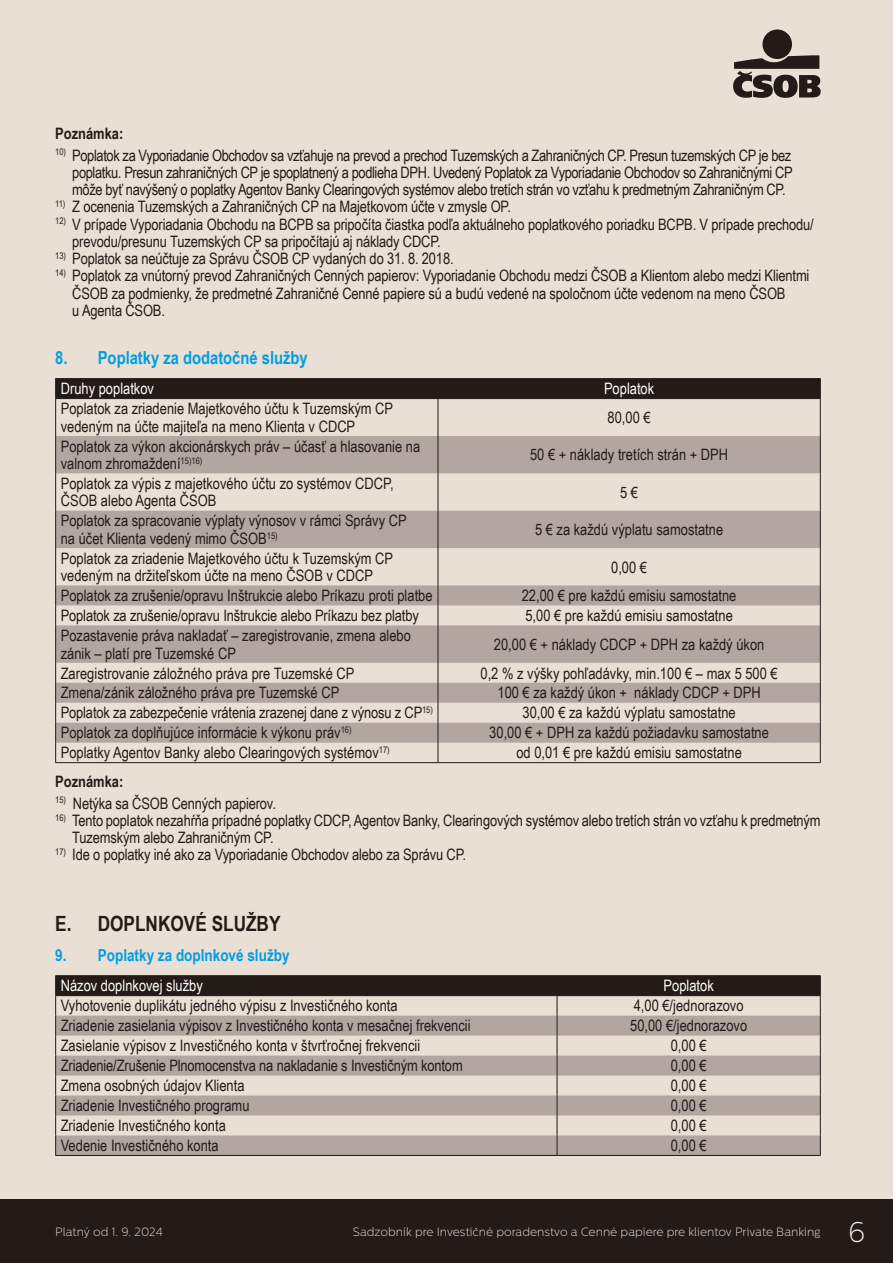
<style>
.page{position:relative;width:893px;height:1263px;background:#e9dfd5}
.page>*{position:absolute;margin:0;border:0;box-sizing:border-box;transform-origin:0 0}
.t1{font:200 28.5px "Centrale Sans";color:#f4efea}
.t2{font:700 21px "Arial Narrow";color:#241a17}
.t3{font:700 18px "Arial Narrow";color:#009ee1}
.t4{font:700 16.5px "Arial Narrow";color:#009ee1}
.t5{font:15.75px/17.1px "Arial Narrow";color:#241a17}
.t6{font:15.75px "Arial Narrow";color:#fff}
.t7{font:700 15.75px "Arial Narrow";color:#241a17}
.t8{font:200 12px "Centrale Sans";color:#e9dfd5}
</style>
<div class="page">
<div style="left:0;top:1199px;width:893px;height:64px;background:#241a17"></div>
<div style="left:762px;top:30px;width:30px;height:29px;background:#241a17;border-radius:50%"></div>
<svg style="left:733px;top:55px;width:88px;height:43px"></svg>
<svg style="left:56px;top:436px;width:764px;height:112px;fill:#b3a6a0"></svg>
<svg style="left:56px;top:585px;width:764px;height:158px;fill:#b3a6a0"></svg>
<hr style="left:55px;top:762px;width:383px;height:1px;background:#241a17">
<hr style="left:438px;top:762px;width:383px;height:1px;background:#241a17">
<hr style="left:55px;top:378px;width:383px;height:1px;background:#241a17">
<hr style="left:438px;top:378px;width:383px;height:1px;background:#241a17">
<div style="left:55px;top:379px;width:766px;height:19px;background:#241a17"></div>
<hr style="left:55px;top:398px;width:383px;height:1px;background:#241a17">
<hr style="left:438px;top:398px;width:383px;height:1px;background:#241a17">
<hr style="left:55px;top:399px;width:1px;height:37px;background:#241a17">
<hr style="left:438px;top:399px;width:1px;height:37px;background:#241a17">
<hr style="left:820px;top:399px;width:1px;height:37px;background:#241a17">
<hr style="left:55px;top:436px;width:1px;height:37px;background:#241a17">
<hr style="left:438px;top:436px;width:1px;height:37px;background:#241a17">
<hr style="left:820px;top:436px;width:1px;height:37px;background:#241a17">
<hr style="left:55px;top:473px;width:1px;height:38px;background:#241a17">
<hr style="left:438px;top:473px;width:1px;height:38px;background:#241a17">
<hr style="left:820px;top:473px;width:1px;height:38px;background:#241a17">
<hr style="left:55px;top:511px;width:1px;height:37px;background:#241a17">
<hr style="left:438px;top:511px;width:1px;height:37px;background:#241a17">
<hr style="left:820px;top:511px;width:1px;height:37px;background:#241a17">
<hr style="left:55px;top:548px;width:1px;height:37px;background:#241a17">
<hr style="left:438px;top:548px;width:1px;height:37px;background:#241a17">
<hr style="left:820px;top:548px;width:1px;height:37px;background:#241a17">
<svg style="left:55px;top:585px;width:1px;height:40px"></svg>
<svg style="left:438px;top:585px;width:1px;height:40px"></svg>
<svg style="left:820px;top:585px;width:1px;height:40px"></svg>
<hr style="left:55px;top:625px;width:1px;height:38px;background:#241a17">
<hr style="left:438px;top:625px;width:1px;height:38px;background:#241a17">
<hr style="left:820px;top:625px;width:1px;height:38px;background:#241a17">
<svg style="left:55px;top:663px;width:1px;height:99px"></svg>
<svg style="left:438px;top:663px;width:1px;height:99px"></svg>
<svg style="left:820px;top:663px;width:1px;height:99px"></svg>
<hr style="left:55px;top:1155px;width:502px;height:1px;background:#241a17">
<hr style="left:557px;top:1155px;width:264px;height:1px;background:#241a17">
<hr style="left:55px;top:975px;width:502px;height:1px;background:#241a17">
<hr style="left:557px;top:975px;width:264px;height:1px;background:#241a17">
<svg style="left:55px;top:976px;width:766px;height:179px"></svg>
<p class="t7" style="left:55px;top:121px;width:70px">Poznámka:</p>
<p class="t5" style="left:72px;top:146px;width:722px;text-align:justify;text-indent:-17px"><sup>10)</sup> Poplatok za Vyporiadanie Obchodov sa vzťahuje na prevod a prechod Tuzemských a Zahraničných CP. Presun tuzemských CP je bez poplatku. Presun zahraničných CP je spoplatnený a podlieha DPH. Uvedený Poplatok za Vyporiadanie Obchodov so Zahraničnými CP môže byť navýšený o poplatky Agentov Banky Clearingových systémov alebo tretích strán vo vzťahu k predmetným Zahraničným CP.</p>
<p class="t5" style="left:55px;top:197px;width:457px"><sup>11)</sup> Z ocenenia Tuzemských a Zahraničných CP na Majetkovom účte v zmysle OP.</p>
<p class="t5" style="left:72px;top:215px;width:743px;text-indent:-17px"><sup>12)</sup> V prípade Vyporiadania Obchodu na BCPB sa pripočíta čiastka podľa aktuálneho poplatkového poriadku BCPB. V prípade prechodu/ prevodu/presunu Tuzemských CP sa pripočítajú aj náklady CDCP.</p>
<p class="t5" style="left:55px;top:249px;width:400px"><sup>13)</sup> Poplatok sa neúčtuje za Správu ČSOB CP vydaných do 31. 8. 2018.</p>
<p class="t5" style="left:72px;top:267px;width:739px;text-indent:-17px"><sup>14)</sup> Poplatok za vnútorný prevod Zahraničných Cenných papierov: Vyporiadanie Obchodu medzi ČSOB a Klientom alebo medzi Klientmi<br>ČSOB za podmienky, že predmetné Zahraničné Cenné papiere sú a budú vedené na spoločnom účte vedenom na meno ČSOB<br>u Agenta ČSOB.</p>
<p class="t3" style="left:55px;top:344px;width:254px">8. Poplatky za dodatočné služby</p>
<p class="t6" style="left:61px;top:377px;width:95px">Druhy poplatkov</p>
<p class="t6" style="left:604px;top:377px;width:52px">Poplatok</p>
<p class="t5" style="left:61px;top:399px;width:334px">Poplatok za zriadenie Majetkového účtu k Tuzemským CP vedeným na účte majiteľa na meno Klienta v CDCP</p>
<p class="t5" style="left:608px;top:408px;width:45px">80,00 €</p>
<p class="t5" style="left:61px;top:437px;width:361px">Poplatok za výkon akcionárskych práv – účasť a hlasovanie na valnom zhromaždení<sup>15)16)</sup></p>
<p class="t5" style="left:530px;top:446px;width:200px">50 € + náklady tretích strán + DPH</p>
<p class="t5" style="left:61px;top:474px;width:334px">Poplatok za výpis z majetkového účtu zo systémov CDCP,<br>ČSOB alebo Agenta ČSOB</p>
<p class="t5" style="left:620px;top:483px;width:19px">5 €</p>
<p class="t5" style="left:61px;top:512px;width:347px">Poplatok za spracovanie výplaty výnosov v rámci Správy CP na účet Klienta vedený mimo ČSOB<sup>15)</sup></p>
<p class="t5" style="left:535px;top:520px;width:190px">5 € za každú výplatu samostatne</p>
<p class="t5" style="left:61px;top:549px;width:334px">Poplatok za zriadenie Majetkového účtu k Tuzemským CP vedeným na držiteľskom účte na meno ČSOB v CDCP</p>
<p class="t5" style="left:611px;top:558px;width:37px">0,00 €</p>
<p class="t5" style="left:61px;top:586px;width:373px">Poplatok za zrušenie/opravu Inštrukcie alebo Príkazu proti platbe</p>
<p class="t5" style="left:522px;top:586px;width:216px">22,00 € pre každú emisiu samostatne</p>
<p class="t5" style="left:61px;top:606px;width:360px">Poplatok za zrušenie/opravu Inštrukcie alebo Príkazu bez platby</p>
<p class="t5" style="left:525px;top:606px;width:209px">5,00 € pre každú emisiu samostatne</p>
<p class="t5" style="left:61px;top:626px;width:352px">Pozastavenie práva nakladať – zaregistrovanie, zmena alebo zánik – platí pre Tuzemské CP</p>
<p class="t5" style="left:494px;top:635px;width:272px">20,00 € + náklady CDCP + DPH za každý úkon</p>
<p class="t5" style="left:61px;top:664px;width:295px">Zaregistrovanie záložného práva pre Tuzemské CP</p>
<p class="t5" style="left:480px;top:664px;width:299px">0,2 % z výšky pohľadávky, min.100 € – max 5 500 €</p>
<p class="t5" style="left:61px;top:684px;width:280px">Zmena/zánik záložného práva pre Tuzemské CP</p>
<p class="t5" style="left:497px;top:684px;width:265px">100 € za každý úkon + náklady CDCP + DPH</p>
<p class="t5" style="left:61px;top:704px;width:374px">Poplatok za zabezpečenie vrátenia zrazenej dane z výnosu z CP<sup>15)</sup></p>
<p class="t5" style="left:522px;top:704px;width:215px">30,00 € za každú výplatu samostatne</p>
<p class="t5" style="left:61px;top:724px;width:292px">Poplatok za doplňujúce informácie k výkonu práv<sup>16)</sup></p>
<p class="t5" style="left:489px;top:724px;width:281px">30,00 € + DPH za každú požiadavku samostatne</p>
<p class="t5" style="left:61px;top:744px;width:330px">Poplatky Agentov Banky alebo Clearingových systémov<sup>17)</sup></p>
<p class="t5" style="left:516px;top:744px;width:227px">od 0,01 € pre každú emisiu samostatne</p>
<p class="t7" style="left:55px;top:769px;width:70px">Poznámka:</p>
<p class="t5" style="left:55px;top:794px;width:222px"><sup>15)</sup> Netýka sa ČSOB Cenných papierov.</p>
<p class="t5" style="left:72px;top:811px;width:750px;text-indent:-17px"><sup>16)</sup> Tento poplatok nezahŕňa prípadné poplatky CDCP, Agentov Banky, Clearingových systémov alebo tretích strán vo vzťahu k predmetným<br>Tuzemským alebo Zahraničným CP.</p>
<p class="t5" style="left:55px;top:846px;width:412px"><sup>17)</sup> Ide o poplatky iné ako za Vyporiadanie Obchodov alebo za Správu CP.</p>
<h2 class="t2" style="left:55px;top:907px;width:227px">E. DOPLNKOVÉ SLUŽBY</h2>
<p class="t4" style="left:55px;top:942px;width:236px">9. Poplatky za doplnkové služby</p>
<p class="t6" style="left:61px;top:974px;width:144px">Názov doplnkovej služby</p>
<p class="t6" style="left:664px;top:974px;width:52px">Poplatok</p>
<p class="t5" style="left:61px;top:997px;width:338px">Vyhotovenie duplikátu jedného výpisu z Investičného konta</p>
<p class="t5" style="left:634px;top:997px;width:111px">4,00 €/jednorazovo</p>
<p class="t5" style="left:61px;top:1017px;width:411px">Zriadenie zasielania výpisov z Investičného konta v mesačnej frekvencii</p>
<p class="t5" style="left:630px;top:1017px;width:119px">50,00 €/jednorazovo</p>
<p class="t5" style="left:61px;top:1037px;width:361px">Zasielanie výpisov z Investičného konta v štvrťročnej frekvencii</p>
<p class="t5" style="left:671px;top:1037px;width:37px">0,00 €</p>
<p class="t5" style="left:61px;top:1056px;width:403px">Zriadenie/Zrušenie Plnomocenstva na nakladanie s Investičným kontom</p>
<p class="t5" style="left:671px;top:1056px;width:37px">0,00 €</p>
<p class="t5" style="left:61px;top:1076px;width:185px">Zmena osobných údajov Klienta</p>
<p class="t5" style="left:671px;top:1076px;width:37px">0,00 €</p>
<p class="t5" style="left:61px;top:1096px;width:190px">Zriadenie Investičného programu</p>
<p class="t5" style="left:671px;top:1096px;width:37px">0,00 €</p>
<p class="t5" style="left:61px;top:1116px;width:167px">Zriadenie Investičného konta</p>
<p class="t5" style="left:671px;top:1116px;width:37px">0,00 €</p>
<p class="t5" style="left:61px;top:1136px;width:159px">Vedenie Investičného konta</p>
<p class="t5" style="left:671px;top:1136px;width:37px">0,00 €</p>
<p class="t8" style="left:55px;top:1225px;width:109px">Platný od 1. 9. 2024</p>
<p class="t8" style="left:353px;top:1225px;width:469px">Sadzobník pre Investičné poradenstvo a Cenné papiere pre klientov Private Banking</p>
<h1 class="t1" style="left:848px;top:1216px;width:19px">6</h1>
</div>
